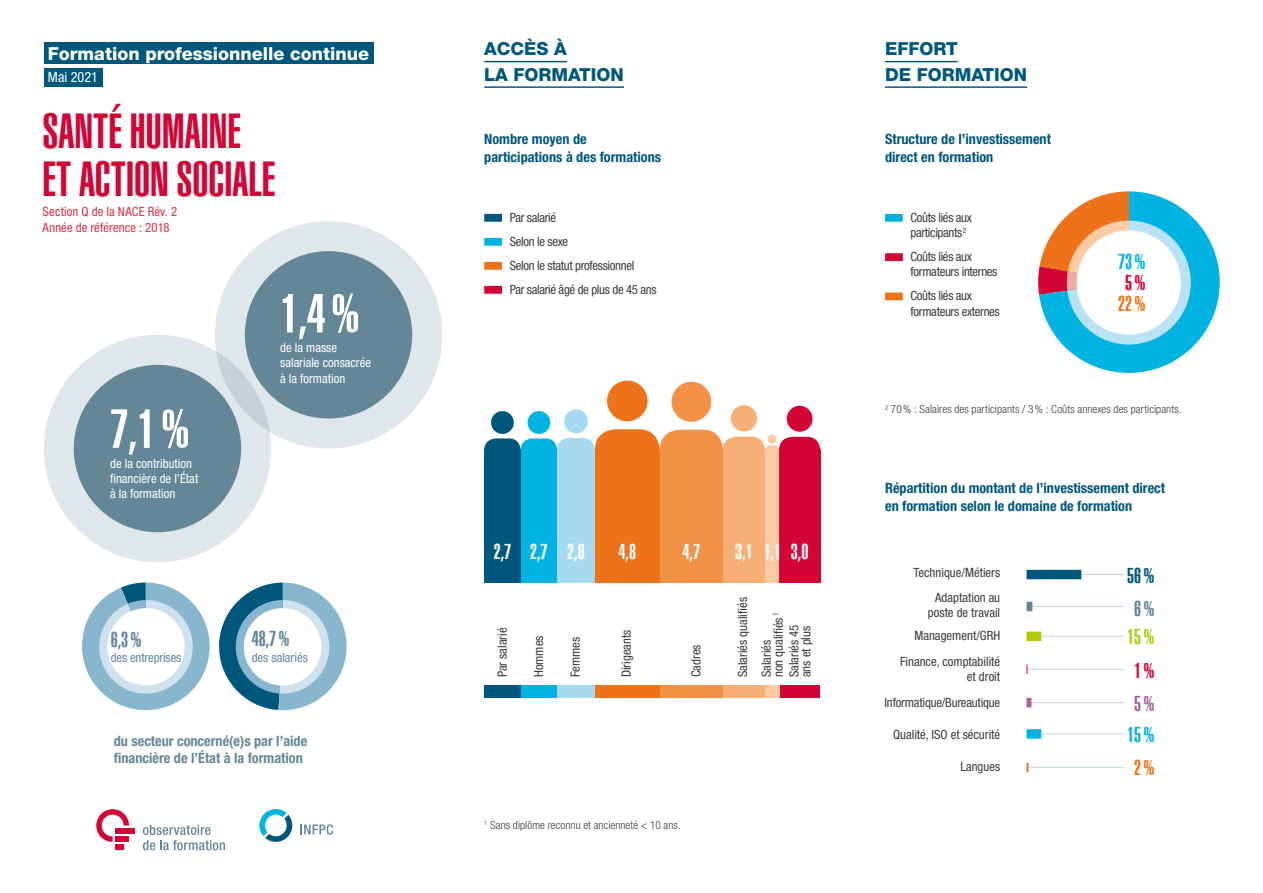
<style>
.page{position:relative;width:1263px;height:893px;background:#fff}
.page>*{position:absolute;margin:0;border:0;box-sizing:border-box;transform-origin:0 0}
.t1{font:900 extra-condensed 54px "Helvetica LT";color:#fff}
.t2{font:900 extra-condensed 48px/48px "Helvetica LT";color:#d30535}
.t3{font:900 extra-condensed 21px "Helvetica LT";color:#fff}
.t4{font:900 extra-condensed 21px "Helvetica LT";color:#648798}
.t5{font:900 extra-condensed 21px "Helvetica LT";color:#00b3e1}
.t6{font:900 extra-condensed 21px "Helvetica LT";color:#ee7219}
.t7{font:900 extra-condensed 21px "Helvetica LT";color:#d30535}
.t8{font:900 extra-condensed 21px "Helvetica LT";color:#00577c}
.t9{font:900 extra-condensed 21px "Helvetica LT";color:#afca0b}
.t10{font:900 extra-condensed 21px "Helvetica LT";color:#a8639b}
.t11{font:800 18px/25.5px "Helvetica Neue LT Pro";color:#00577c}
.t12{font:800 18px "Helvetica Neue LT Pro";color:#fff}
.t13{font:700 condensed 14.25px/17.1px "Helvetica Neue LT Pro";color:#00577c}
.t14{font:700 condensed 14.25px/17.1px "Helvetica Neue LT Pro";color:#648798}
.t15{font:condensed 14.25px "Helvetica Neue LT Pro";color:#fff}
.t16{font:condensed 12.75px/12px "Helvetica Neue LT Pro";color:#3c3c3b;text-align:right}
.t17{font:condensed 12.75px/24px "Helvetica Neue LT Pro";letter-spacing:-.025em;color:#3c3c3b}
.t18{font:condensed 12.75px/15.3px "Helvetica Neue LT Pro";color:#fff}
.t19{font:condensed 12.75px/15.3px "Helvetica Neue LT Pro";letter-spacing:.005em;color:#d73143}
.t20{font:condensed 12.75px "Helvetica Neue LT Pro";letter-spacing:-.01em;color:#648798}
.t21{font:300 condensed 11.25px "Helvetica Neue LT Pro";letter-spacing:.01em;color:#3c3c3b}
</style>
<div class="page">
<svg style="left:96px;top:809px;width:33px;height:33px"></svg>
<div style="left:115px;top:828px;width:19px;height:6px;background:#d30535"></div>
<div style="left:115px;top:836px;width:14px;height:6px;background:#d30535"></div>
<div style="left:115px;top:845px;width:9px;height:5px;background:#d30535"></div>
<svg style="left:143px;top:825px;width:82px;height:25px"></svg>
<svg style="left:259px;top:809px;width:33px;height:33px"></svg>
<svg style="left:301px;top:824px;width:32px;height:11px"></svg>
<svg style="left:1038px;top:191px;width:182px;height:182px"></svg>
<div style="left:1076px;top:230px;width:105px;height:105px;background:#fff;border-radius:50%"></div>
<svg style="left:82px;top:582px;width:128px;height:128px"></svg>
<div style="left:107px;top:608px;width:78px;height:77px;background:#fff;border-radius:50%"></div>
<svg style="left:219px;top:583px;width:128px;height:127px"></svg>
<div style="left:244px;top:608px;width:77px;height:77px;background:#fff;border-radius:50%"></div>
<div style="left:44px;top:43px;width:329px;height:21px;background:#00577c"></div>
<div style="left:44px;top:68px;width:58px;height:19px;background:#00577c"></div>
<div style="left:245px;top:251px;width:167px;height:167px;background:#648798;border-radius:50%"></div>
<div style="left:215px;top:221px;width:227px;height:227px;border:60px solid #648798;border-radius:50%"></div>
<div style="left:74px;top:365px;width:167px;height:167px;background:#648798;border-radius:50%"></div>
<div style="left:44px;top:335px;width:227px;height:227px;border:60px solid #648798;border-radius:50%"></div>
<div style="left:765px;top:449px;width:14px;height:134px;background:#fbcba4"></div>
<div style="left:660px;top:449px;width:63px;height:134px;background:#f39147"></div>
<div style="left:595px;top:449px;width:65px;height:134px;background:#ee7219"></div>
<div style="left:557px;top:449px;width:38px;height:134px;background:#a5daf1"></div>
<div style="left:521px;top:449px;width:36px;height:134px;background:#00b3e1"></div>
<hr style="left:484px;top:61px;width:83px;height:1px;background:#00577c">
<hr style="left:484px;top:86px;width:140px;height:2px;background:#00577c">
<div style="left:484px;top:214px;width:18px;height:8px;background:#00577c"></div>
<div style="left:484px;top:238px;width:18px;height:8px;background:#00b3e1"></div>
<div style="left:484px;top:262px;width:18px;height:8px;background:#ee7219"></div>
<div style="left:484px;top:286px;width:18px;height:8px;background:#d30535"></div>
<div style="left:779px;top:449px;width:41px;height:134px;background:#d30535"></div>
<div style="left:723px;top:449px;width:42px;height:134px;background:#f7af76"></div>
<div style="left:484px;top:449px;width:37px;height:134px;background:#00577c"></div>
<hr style="left:885px;top:61px;width:73px;height:1px;background:#00577c">
<hr style="left:885px;top:86px;width:142px;height:2px;background:#00577c">
<div style="left:885px;top:214px;width:18px;height:8px;background:#00b3e1"></div>
<div style="left:885px;top:253px;width:18px;height:8px;background:#d30535"></div>
<div style="left:885px;top:293px;width:18px;height:7px;background:#ee7219"></div>
<hr style="left:1026px;top:767px;width:98px;height:1px;background:#c5d4de">
<svg style="left:1026px;top:763px;width:2px;height:9px"></svg>
<hr style="left:1026px;top:734px;width:98px;height:1px;background:#c5d4de">
<div style="left:1026px;top:729px;width:15px;height:10px;background:#00b3e1"></div>
<hr style="left:1026px;top:702px;width:98px;height:1px;background:#c5d4de">
<div style="left:1026px;top:698px;width:5px;height:9px;background:#a8639b"></div>
<hr style="left:1026px;top:669px;width:98px;height:1px;background:#c5d4de">
<hr style="left:1026px;top:636px;width:98px;height:1px;background:#c5d4de">
<div style="left:1026px;top:632px;width:15px;height:9px;background:#afca0b"></div>
<hr style="left:1026px;top:574px;width:98px;height:1px;background:#c5d4de">
<div style="left:1026px;top:570px;width:55px;height:9px;background:#00577c"></div>
<hr style="left:1026px;top:606px;width:98px;height:1px;background:#c5d4de">
<div style="left:1026px;top:602px;width:6px;height:9px;background:#648798"></div>
<div style="left:780px;top:685px;width:40px;height:12px;background:#d30535"></div>
<div style="left:765px;top:685px;width:15px;height:12px;background:#fbcba4"></div>
<div style="left:723px;top:685px;width:42px;height:12px;background:#f7af76"></div>
<div style="left:660px;top:685px;width:63px;height:12px;background:#f39147"></div>
<div style="left:595px;top:685px;width:65px;height:12px;background:#ee7219"></div>
<div style="left:557px;top:685px;width:38px;height:12px;background:#a5daf1"></div>
<div style="left:521px;top:685px;width:36px;height:12px;background:#00b3e1"></div>
<div style="left:484px;top:685px;width:37px;height:12px;background:#00577c"></div>
<svg style="left:484px;top:381px;width:336px;height:69px"></svg>
<h3 class="t12" style="left:48px;top:43px;width:323px">Formation professionnelle continue</h3>
<p class="t15" style="left:48px;top:69px;width:52px">Mai 2021</p>
<h2 class="t2" style="left:43px;top:108px;width:234px">SANTÉ HUMAINE<br>ET ACTION SOCIALE</h2>
<p class="t19" style="left:43px;top:204px;width:136px">Section Q de la NACE Rév. 2<br>Année de référence : 2018</p>
<h1 class="t1" style="left:280px;top:282px;width:80px">1,4 %</h1>
<h1 class="t1" style="left:110px;top:398px;width:80px">7,1%</h1>
<p class="t18" style="left:110px;top:455px;width:90px">de la contribution financière de l’État à la formation</p>
<h3 class="t4" style="left:111px;top:627px;width:32px">6,3 %</h3>
<p class="t20" style="left:111px;top:650px;width:72px">des entreprises</p>
<p class="t18" style="left:280px;top:340px;width:92px">de la masse salariale consacrée à la formation</p>
<h3 class="t4" style="left:252px;top:627px;width:39px">48,7 %</h3>
<p class="t20" style="left:252px;top:651px;width:58px">des salariés</p>
<p class="t14" style="left:114px;top:732px;width:195px">du secteur concerné(e)s par l’aide financière de l’État à la formation</p>
<h3 class="t11" style="left:484px;top:36px;width:141px">ACCÈS À<br>LA FORMATION</h3>
<p class="t13" style="left:484px;top:131px;width:178px">Nombre moyen de participations à des formations</p>
<p class="t17" style="left:510px;top:205px;width:148px">Par salarié<br>Selon le sexe<br>Selon le statut professionnel<br>Par salarié âgé de plus de 45 ans</p>
<h3 class="t3" style="left:494px;top:540px;width:92px">2,7 2,7 2,8</h3>
<h3 class="t3" style="left:735px;top:540px;width:19px">3,1</h3>
<h3 class="t3" style="left:791px;top:540px;width:19px">3,0</h3>
<h3 class="t3" style="left:618px;top:540px;width:19px">4,8</h3>
<h3 class="t3" style="left:683px;top:540px;width:19px">4,7</h3>
<h3 class="t3" style="left:764px;top:540px;width:19px">1,1</h3>
<p class="t16" style="left:496px;top:677px;width:51px;rotate:-90deg">Par salarié</p>
<p class="t16" style="left:620px;top:677px;width:49px;rotate:-90deg">Dirigeants</p>
<p class="t16" style="left:533px;top:677px;width:43px;rotate:-90deg">Hommes</p>
<p class="t16" style="left:569px;top:677px;width:42px;rotate:-90deg">Femmes</p>
<p class="t16" style="left:690px;top:677px;width:34px;rotate:-90deg">Cadres</p>
<p class="t16" style="left:737px;top:677px;width:82px;rotate:-90deg">Salariés qualifiés</p>
<p class="t16" style="left:760px;top:677px;width:66px;text-align:left;rotate:-90deg">Salariés<br>non qualifiés <sup>1</sup></p>
<p class="t16" style="left:788px;top:677px;width:54px;text-align:left;rotate:-90deg">Salariés 45 ans et plus</p>
<p class="t21" style="left:484px;top:819px;width:198px"><sup>1</sup> Sans diplôme reconnu et ancienneté &lt; 10 ans.</p>
<h3 class="t11" style="left:885px;top:36px;width:144px">EFFORT<br>DE FORMATION</h3>
<p class="t13" style="left:885px;top:131px;width:167px">Structure de l’investissement direct en formation</p>
<p class="t17" style="left:910px;top:209px;width:63px;line-height:15.3px">Coûts liés aux participants<sup>2</sup></p>
<p class="t17" style="left:910px;top:249px;width:88px;line-height:15.3px">Coûts liés aux formateurs internes</p>
<p class="t17" style="left:910px;top:288px;width:91px;line-height:15.3px">Coûts liés aux formateurs externes</p>
<h3 class="t5" style="left:1118px;top:250px;width:29px">73%</h3>
<h3 class="t7" style="left:1125px;top:271px;width:22px">5%</h3>
<h3 class="t6" style="left:1118px;top:292px;width:29px">22%</h3>
<p class="t21" style="left:885px;top:403px;width:298px"><sup>2</sup> 70% : Salaires des participants / 3% : Coûts annexes des participants.</p>
<p class="t13" style="left:885px;top:480px;width:281px">Répartition du montant de l’investissement direct en formation selon le domaine de formation</p>
<p class="t16" style="left:913px;top:561px;width:88px;line-height:24.3px">Technique/Métiers<br>Adaptation au</p>
<p class="t16" style="left:914px;top:601px;width:87px;line-height:22.8px">poste de travail<br>Management/GRH</p>
<p class="t16" style="left:900px;top:653px;width:102px;line-height:15.3px">Finance, comptabilité et droit</p>
<p class="t16" style="left:884px;top:696px;width:117px">Informatique/Bureautique</p>
<p class="t16" style="left:893px;top:728px;width:109px">Qualité, ISO et sécurité</p>
<p class="t16" style="left:960px;top:761px;width:41px">Langues</p>
<h3 class="t8" style="left:1127px;top:564px;width:29px">56%</h3>
<h3 class="t4" style="left:1134px;top:597px;width:22px">6%</h3>
<h3 class="t9" style="left:1127px;top:625px;width:29px">15%</h3>
<h3 class="t7" style="left:1134px;top:659px;width:22px">1%</h3>
<h3 class="t10" style="left:1134px;top:692px;width:22px">5%</h3>
<h3 class="t5" style="left:1127px;top:722px;width:29px">15%</h3>
<h3 class="t6" style="left:1134px;top:755px;width:22px">2%</h3>
</div>
